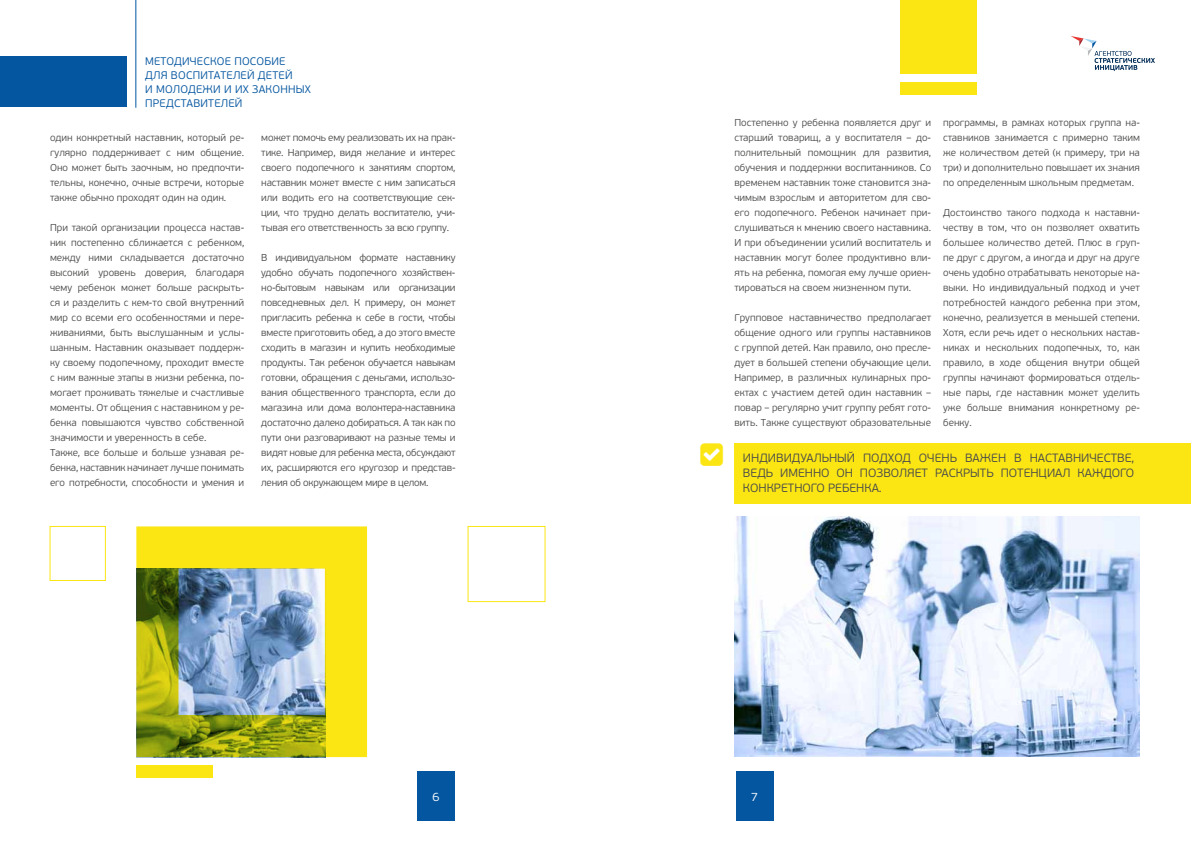
<style>
.page{position:relative;width:1191px;height:842px;background:#fff}
.page>*{position:absolute;margin:0;border:0;box-sizing:border-box;transform-origin:0 0}
.t1{font:300 12px "PF Beau Sans Pro";letter-spacing:.105em;color:#4a4a49}
.t2{font:300 12px "PF Beau Sans Pro";color:#fff}
.t3{font:300 11px/14px "PF Beau Sans Pro";letter-spacing:.02em;color:#0456a0}
.t4{font:300 10px/15px "PF Beau Sans Pro";color:#4a4a49;text-align:justify}
</style>
<div class="page">
<div style="left:734px;top:443px;width:457px;height:60px;background:#fbe614"></div>
<svg style="left:136px;top:526px;width:231px;height:231px;background:#afb75c"></svg>
<div style="left:467px;top:526px;width:78px;height:76px;border:1px solid #fbe614"></div>
<div style="left:900px;top:0;width:77px;height:74px;background:#fbe614"></div>
<div style="left:900px;top:82px;width:77px;height:12px;background:#fbe614"></div>
<div style="left:136px;top:765px;width:77px;height:13px;background:#fbe614"></div>
<div style="left:50px;top:526px;width:56px;height:55px;border:1px solid #fbe614"></div>
<img style="left:734px;top:516px;width:406px;height:240px">
<div style="left:0;top:56px;width:126px;height:51px;background:#0456a0"></div>
<hr style="left:135px;top:0;width:1px;height:108px;background:#0456a0">
<svg style="left:1071px;top:36px;width:84px;height:35px"></svg>
<div style="left:417px;top:771px;width:37px;height:50px;background:#0456a0"></div>
<div style="left:736px;top:771px;width:37px;height:50px;background:#0456a0"></div>
<p class="t3" style="left:145px;top:54px;width:167px">Методическое пособие<br>для воспитателей детей<br>и молодежи и их законных представителей</p>
<p class="t4" style="left:50px;top:130px;width:196px">один конкретный наставник, который ре&shy;гулярно поддерживает с ним общение.<br>Оно может быть заочным, но предпочти&shy;тельны, конечно, очные встречи, которые также обычно проходят один на один.</p>
<p class="t4" style="left:50px;top:220px;width:196px;text-align:left">При такой организации процесса настав&shy;ник постепенно сближается с ребенком, между ними складывается достаточно высокий уровень доверия, благодаря чему ребенок может больше раскрыть&shy;ся и разделить с кем-то свой внутренний мир со всеми его особенностями и пере&shy;живаниями, быть выслушанным и услы&shy;шанным. Наставник оказывает поддерж&shy;ку своему подопечному, проходит вместе с ним важные этапы в жизни ребенка, по&shy;могает проживать тяжелые и счастливые моменты. От общения с наставником у ре&shy;бенка повышаются чувство собственной значимости и уверенность в себе.<br>Также, все больше и больше узнавая ре&shy;бенка, наставник начинает лучше понимать его потребности, способности и умения и</p>
<p class="t4" style="left:261px;top:130px;width:196px">может помочь ему реализовать их на прак&shy;тике. Например, видя желание и интерес своего подопечного к занятиям спортом, наставник может вместе с ним записаться или водить его на соответствующие сек&shy;ции, что трудно делать воспитателю, учи&shy;тывая его ответственность за всю группу.</p>
<p class="t4" style="left:261px;top:250px;width:196px">В индивидуальном формате наставнику удобно обучать подопечного хозяйствен&shy;но-бытовым навыкам или организации повседневных дел. К примеру, он может пригласить ребенка к себе в гости, чтобы вместе приготовить обед, а до этого вместе сходить в магазин и купить необходимые продукты. Так ребенок обучается навыкам готовки, обращения с деньгами, использо&shy;вания общественного транспорта, если до магазина или дома волонтера-наставника достаточно далеко добираться. А так как по пути они разговаривают на разные темы и видят новые для ребенка места, обсуждают их, расширяются его кругозор и представ&shy;ления об окружающем мире в целом.</p>
<p class="t4" style="left:734px;top:115px;width:198px">Постепенно у ребенка появляется друг и старший товарищ, а у воспитателя – до&shy;полнительный помощник для развития, обучения и поддержки воспитанников. Со временем наставник тоже становится зна&shy;чимым взрослым и авторитетом для сво&shy;его подопечного. Ребенок начинает при&shy;слушиваться к мнению своего наставника.<br>И при объединении усилий воспитатель и наставник могут более продуктивно вли&shy;ять на ребенка, помогая ему лучше ориен&shy;тироваться на своем жизненном пути.</p>
<p class="t4" style="left:734px;top:310px;width:198px">Групповое наставничество предполагает общение одного или группы наставников с группой детей. Как правило, оно пресле&shy;дует в большей степени обучающие цели.<br>Например, в различных кулинарных про&shy;ектах с участием детей один наставник – повар – регулярно учит группу ребят гото&shy;вить. Также существуют образовательные</p>
<p class="t4" style="left:943px;top:115px;width:198px">программы, в рамках которых группа на&shy;ставников занимается с примерно таким же количеством детей (к примеру, три на три) и дополнительно повышает их знания по определенным школьным предметам.</p>
<p class="t4" style="left:943px;top:205px;width:198px">Достоинство такого подхода к наставни&shy;честву в том, что он позволяет охватить большее количество детей. Плюс в груп&shy;пе друг с другом, а иногда и друг на друге очень удобно отрабатывать некоторые на&shy;выки. Но индивидуальный подход и учет потребностей каждого ребенка при этом, конечно, реализуется в меньшей степени.<br>Хотя, если речь идет о нескольких настав&shy;никах и нескольких подопечных, то, как правило, в ходе общения внутри общей группы начинают формироваться отдель&shy;ные пары, где наставник может уделить уже больше внимания конкретному ре&shy;бенку.</p>
<p class="t1" style="left:743px;top:451px;width:34px">Индиви</p>
<p class="t1" style="left:792px;top:451px;width:275px">дуальный подход очень важен в наставни</p>
<p class="t1" style="left:1089px;top:451px;width:46px">честве,</p>
<p class="t1" style="left:743px;top:466px;width:71px">ведь именно</p>
<p class="t1" style="left:836px;top:466px;width:9px">он</p>
<p class="t1" style="left:860px;top:466px;width:274px">позволяет раскрыть потенциал каждого</p>
<p class="t1" style="left:743px;top:481px;width:9px">конк</p>
<p class="t1" style="left:774px;top:481px;width:91px">ретного ребенка</p>
<p class="t1" style="left:879px;top:481px;width:4px">.</p>
<p class="t2" style="left:432px;top:790px;width:8px">6</p>
<p class="t2" style="left:751px;top:790px;width:8px">7</p>
</div>
